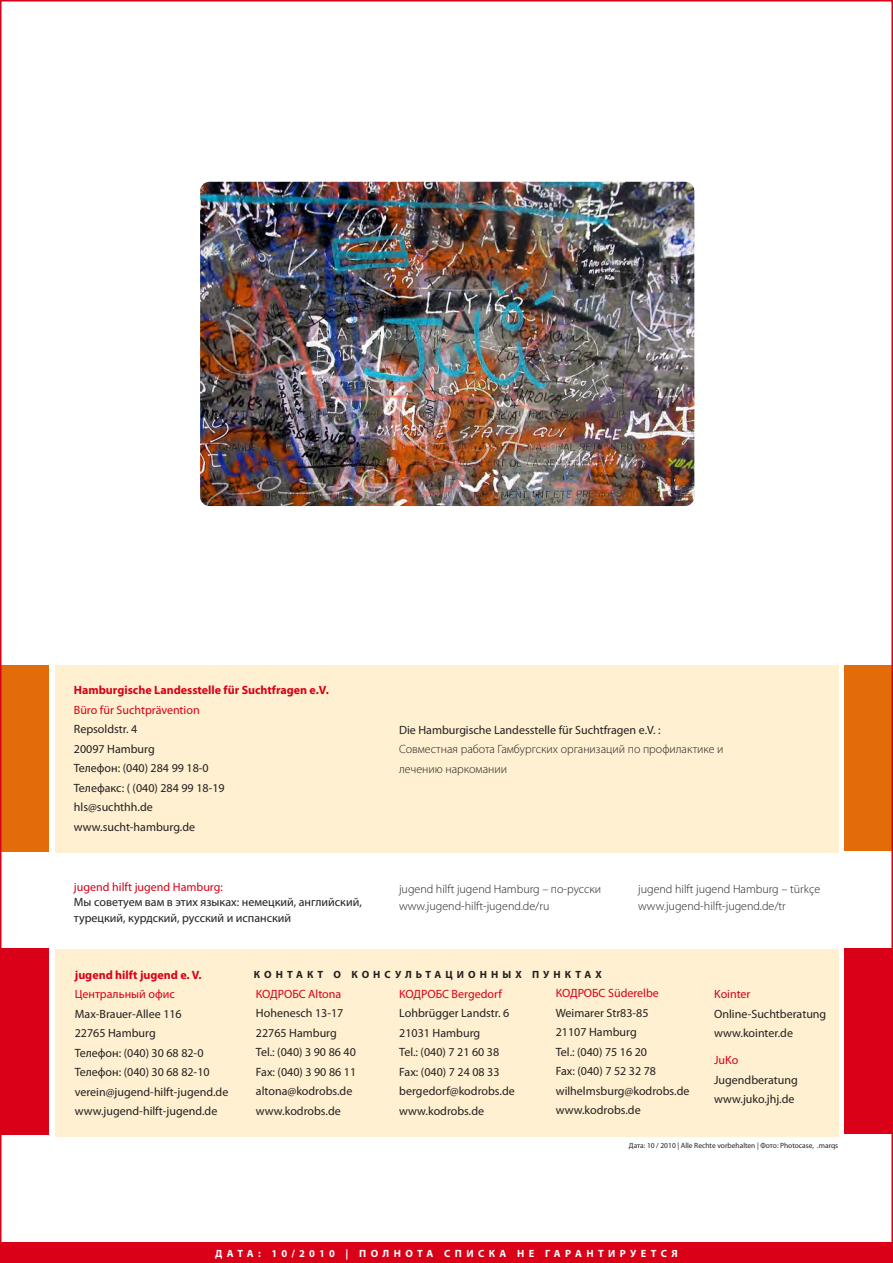
<style>
.page{position:relative;width:893px;height:1263px;background:#fff}
.page>*{position:absolute;margin:0;border:0;box-sizing:border-box;transform-origin:0 0}
.t1{font:12px/14.4px "Myriad Pro";color:#231f20}
.t2{font:300 12px/19.5px "Myriad Pro";color:#231f20}
.t3{font:12px "Myriad Pro";color:#d90017}
.t4{font:700 12px "Myriad Pro";color:#d90017}
.t5{font:700 10.5px "Myriad Pro";letter-spacing:.42em;color:#fff}
.t6{font:700 10.5px "Myriad Pro";letter-spacing:.39em;color:#231f20}
.t7{font:7.5px "Myriad Pro";color:#231f20}
.s1{color:#d90017}
</style>
<div class="page">
<img style="left:200px;top:182px;width:494px;height:324px">
<div style="left:1px;top:949px;width:48px;height:186px;background:#d90017"></div>
<div style="left:845px;top:949px;width:48px;height:185px;background:#d90017"></div>
<div style="left:0;top:665px;width:48px;height:187px;background:#e36c0a"></div>
<div style="left:844px;top:665px;width:48px;height:186px;background:#e36c0a"></div>
<div style="left:56px;top:665px;width:783px;height:188px;background:#fef0d0"></div>
<div style="left:55px;top:949px;width:783px;height:187px;background:#fef0d0"></div>
<div style="left:0;top:1242px;width:893px;height:21px;background:#d90017"></div>
<p class="t4" style="left:74px;top:682px;width:256px">Hamburgische Landesstelle für Suchtfragen e.V.</p>
<p class="t3" style="left:74px;top:702px;width:127px">Büro für Suchtprävention</p>
<p class="t1" style="left:74px;top:722px;width:65px">Repsoldstr. 4</p>
<p class="t1" style="left:74px;top:741px;width:82px">20097 Hamburg</p>
<p class="t1" style="left:74px;top:761px;width:136px">Телефон: (040) 284 99 18-0</p>
<p class="t1" style="left:74px;top:780px;width:152px">Teлефакс: ( (040) 284 99 18-19</p>
<p class="t1" style="left:74px;top:800px;width:80px">hls@suchthh.de</p>
<p class="t1" style="left:74px;top:819px;width:123px">www.sucht-hamburg.de</p>
<p class="t1" style="left:74px;top:880px;width:289px"><span class="s1">jugend hilft jugend Hamburg:<br></span>Мы советуем вам в этих языках: немецкий, английский,</p>
<p class="t1" style="left:74px;top:911px;width:219px">турецкий, курдский, русский и испанский</p>
<p class="t1" style="left:399px;top:722px;width:263px">Die Hamburgische Landesstelle für Suchtfragen e.V. :</p>
<p class="t2" style="left:399px;top:739px;width:326px">Совместная работа Гамбургских организаций по профилактике и лечению наркомании</p>
<p class="t2" style="left:399px;top:879px;width:204px">jugend hilft jugend Hamburg – по-русски</p>
<p class="t2" style="left:399px;top:896px;width:152px">www.jugend-hilft-jugend.de/ru</p>
<p class="t2" style="left:638px;top:879px;width:183px">jugend hilft jugend Hamburg – türkçe</p>
<p class="t2" style="left:638px;top:896px;width:149px">www.jugend-hilft-jugend.de/tr</p>
<p class="t4" style="left:75px;top:967px;width:128px">jugend hilft jugend e. V.</p>
<p class="t3" style="left:75px;top:987px;width:101px">Центральный офис</p>
<p class="t1" style="left:75px;top:1006px;width:108px">Max-Brauer-Allee 116</p>
<p class="t1" style="left:75px;top:1026px;width:82px">22765 Hamburg</p>
<p class="t1" style="left:75px;top:1045px;width:130px">Телефон: (040) 30 68 82-0</p>
<p class="t1" style="left:75px;top:1065px;width:136px">Телефон: (040) 30 68 82-10</p>
<p class="t1" style="left:75px;top:1084px;width:155px">verein@jugend-hilft-jugend.de</p>
<p class="t1" style="left:75px;top:1104px;width:144px">www.jugend-hilft-jugend.de</p>
<p class="t6" style="left:254px;top:968px;width:349px">КОНТАКТ О КОНСУЛЬТАЦИОННЫХ ПУНКТАХ</p>
<p class="t3" style="left:256px;top:986px;width:87px">КОДРОБС Altona</p>
<p class="t1" style="left:256px;top:1006px;width:89px">Hohenesch 13-17</p>
<p class="t1" style="left:256px;top:1025px;width:82px">22765 Hamburg</p>
<p class="t1" style="left:256px;top:1045px;width:101px">Tel.: (040) 3 90 86 40</p>
<p class="t1" style="left:256px;top:1064px;width:102px">Fax: (040) 3 90 86 11</p>
<p class="t1" style="left:256px;top:1084px;width:98px">altona@kodrobs.de</p>
<p class="t1" style="left:256px;top:1103px;width:86px">www.kodrobs.de</p>
<p class="t3" style="left:399px;top:986px;width:104px">КОДРОБС Bergedorf</p>
<p class="t1" style="left:399px;top:1006px;width:112px">Lohbrügger Landstr. 6</p>
<p class="t1" style="left:399px;top:1025px;width:82px">21031 Hamburg</p>
<p class="t1" style="left:399px;top:1045px;width:101px">Tel.: (040) 7 21 60 38</p>
<p class="t1" style="left:399px;top:1064px;width:102px">Fax: (040) 7 24 08 33</p>
<p class="t1" style="left:399px;top:1084px;width:117px">bergedorf@kodrobs.de</p>
<p class="t1" style="left:399px;top:1103px;width:86px">www.kodrobs.de</p>
<p class="t3" style="left:556px;top:986px;width:105px">КОДРОБС Süderelbe</p>
<p class="t1" style="left:556px;top:1005px;width:94px">Weimarer Str83-85</p>
<p class="t1" style="left:556px;top:1025px;width:82px">21107 Hamburg</p>
<p class="t1" style="left:556px;top:1044px;width:93px">Tel.: (040) 75 16 20</p>
<p class="t1" style="left:556px;top:1064px;width:102px">Fax: (040) 7 52 32 78</p>
<p class="t1" style="left:556px;top:1083px;width:135px">wilhelmsburg@kodrobs.de</p>
<p class="t1" style="left:556px;top:1103px;width:86px">www.kodrobs.de</p>
<p class="t3" style="left:714px;top:987px;width:38px">Kointer</p>
<p class="t1" style="left:714px;top:1006px;width:114px">Online-Suchtberatung</p>
<p class="t1" style="left:714px;top:1026px;width:80px">www.kointer.de</p>
<p class="t3" style="left:714px;top:1053px;width:26px">JuKo</p>
<p class="t1" style="left:714px;top:1072px;width:85px">Jugendberatung</p>
<p class="t1" style="left:714px;top:1092px;width:82px">www.juko.jhj.de</p>
<p class="t7" style="left:629px;top:1140px;width:211px">Дата: 10 / 2010 | Alle Rechte vorbehalten | Фото: Photocase, .marqs</p>
<p class="t5" style="left:215px;top:1246px;width:464px">ДАТА: 10/2010 | ПОЛНОТА СПИСКА НЕ ГАРАНТИРУЕТСЯ</p>
</div>
